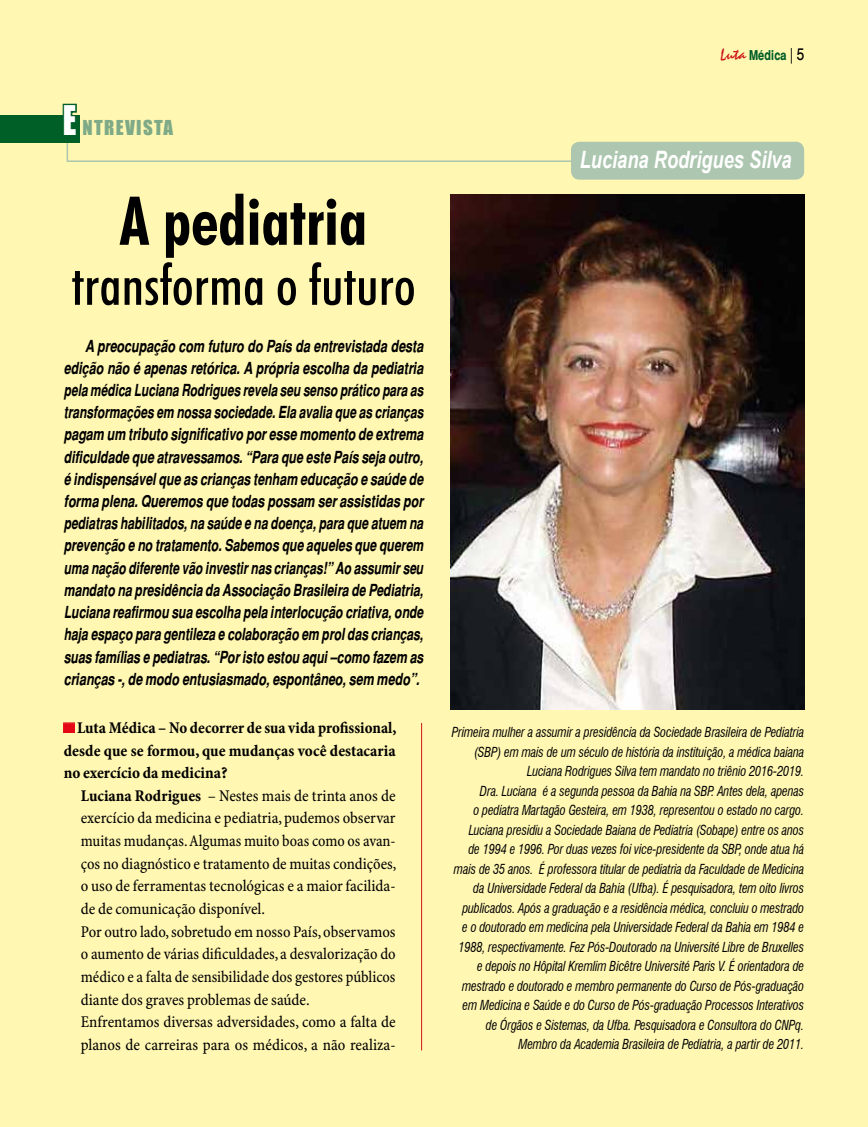
<style>
.page{position:relative;width:868px;height:1127px;background:#fff}
.page>*{position:absolute;margin:0;border:0;box-sizing:border-box;transform-origin:0 0}
.t1{font:700 condensed 67.5px "Futura BT";color:#000;scale:.93 1}
.t2{font:500 condensed 55.5px "Futura BT";color:#000}
.t3{font:italic 700 24px "Arial";color:#fff;scale:.76 1}
.t4{font:18.9px "Impact";letter-spacing:.07em;color:#7faa87}
.t5{font:italic 700 16.5px/22.2px "Switzerland Narrow";color:#000;text-align:justify;scale:.92 1}
.t6{font:16.5px/22.6px "Minion Pro Cn Capt";color:#000}
.t7{font:16.5px/22.6px "Minion Pro Bold Cn Capt";color:#000;text-align:justify}
.t8{font:italic condensed 13.5px/19.5px "Swiss 721 BT";letter-spacing:-.01em;color:#000;text-align:right;scale:.91 1}
.t9{font:700 13.5px "Switzerland Narrow";color:#005e27}
.s1{font-size:37.5px;color:#fff}
.s2{font-family:"Minion Pro Bold Cn Capt"}
.s3{font-family:"Staccato 222 BT";font-weight:400;font-size:16.5px;color:#cd171a}
.s4{font-family:"Switzerland Narrow Plain";font-weight:400;font-size:16.5px;color:#000}
</style>
<div class="page">
<div style="left:0;top:0;width:867px;height:1127px;background:#fff7b2"></div>
<div style="left:571px;top:142px;width:233px;height:38px;background:#acc6af;border-radius:9px"></div>
<div style="left:0;top:115px;width:80px;height:27px;background:#005e27"></div>
<svg style="left:61px;top:103px;width:620px;height:59px"></svg>
<svg style="left:64px;top:722px;width:10px;height:11px"></svg>
<hr style="left:421px;top:723px;width:1px;height:327px;background:#cd171a">
<img style="left:450px;top:195px;width:354px;height:514px">
<h3 class="t4" style="left:63px;top:113px;width:112px"><span class="s1">E</span> NTREVISTA</h3>
<h1 class="t1" style="left:120px;top:180px;width:268px">A pediatria</h1>
<h2 class="t2" style="left:72px;top:251px;width:345px">transforma o futuro</h2>
<p class="t5" style="left:64px;top:334px;width:392px;text-indent:21px">A preocupação com futuro do País da entrevistada desta edição não é apenas retórica. A própria escolha da pediatria pela médica Luciana Rodrigues revela seu senso prático para as transformações em nossa sociedade. Ela avalia que as crianças pagam um tributo significativo por esse momento de extrema dificuldade que atravessamos. “Para que este País seja outro, é indispensável que as crianças tenham educação e saúde de forma plena. Queremos que todas possam ser assistidas por pediatras habilitados, na saúde e na doença, para que atuem na prevenção e no tratamento. Sabemos que aqueles que querem uma nação diferente vão investir nas crianças!” Ao assumir seu mandato na presidência da Associação Brasileira de Pediatria, Luciana reafirmou sua escolha pela interlocução criativa, onde haja espaço para gentileza e colaboração em prol das crianças, suas famílias e pediatras. “Por isto estou aqui –como fazem as crianças -, de modo entusiasmado, espontâneo, sem medo”.</p>
<p class="t7" style="left:64px;top:717px;width:334px;text-indent:13px">Luta Médica – No decorrer de sua vida profissional, desde que se formou, que mudanças você destacaria no exercício da medicina?</p>
<p class="t6" style="left:81px;top:785px;width:317px"><span class="s2">Luciana Rodrigues</span> – Nestes mais de trinta anos de exercício da medicina e pediatria, pudemos observar muitas mudanças. Algumas muito boas como os avan&shy;ços no diagnóstico e tratamento de muitas condições, o uso de ferramentas tecnológicas e a maior facilida&shy;de de comunicação disponível.<br>Por outro lado, sobretudo em nosso País, observamos o aumento de várias dificuldades, a desvalorização do médico e a falta de sensibilidade dos gestores públicos diante dos graves problemas de saúde.<br>Enfrentamos diversas adversidades, como a falta de planos de carreiras para os médicos, a não realiza-</p>
<p class="t9" style="left:719px;top:48px;width:86px"><span class="s3">Luta</span> Médica <span class="s4">| 5</span></p>
<h3 class="t3" style="left:579px;top:144px;width:280px">Luciana Rodrigues Silva</h3>
<p class="t8" style="left:451px;top:723px;width:389px">Primeira mulher a assumir a presidência da Sociedade Brasileira de Pediatria (SBP) em mais de um século de história da instituição, a médica baiana Luciana Rodrigues Silva tem mandato no triênio 2016-2019.<br>Dra. Luciana é a segunda pessoa da Bahia na SBP. Antes dela, apenas<br>o pediatra Martagão Gesteira, em 1938, representou o estado no cargo.<br>Luciana presidiu a Sociedade Baiana de Pediatria (Sobape) entre os anos<br>de 1994 e 1996. Por duas vezes foi vice-presidente da SBP, onde atua há mais de 35 anos. É professora titular de pediatria da Faculdade de Medicina da Universidade Federal da Bahia (Ufba). É pesquisadora, tem oito livros publicados. Após a graduação e a residência médica, concluiu o mestrado<br>e o doutorado em medicina pela Universidade Federal da Bahia em 1984 e 1988, respectivamente. Fez Pós-Doutorado na Université Libre de Bruxelles e depois no Hôpital Kremlim Bicêtre Université Paris V. É orientadora de mestrado e doutorado e membro permanente do Curso de Pós-graduação em Medicina e Saúde e do Curso de Pós-graduação Processos Interativos de Órgãos e Sistemas, da Ufba. Pesquisadora e Consultora do CNPq.<br>Membro da Academia Brasileira de Pediatria, a partir de 2011.</p>
</div>
